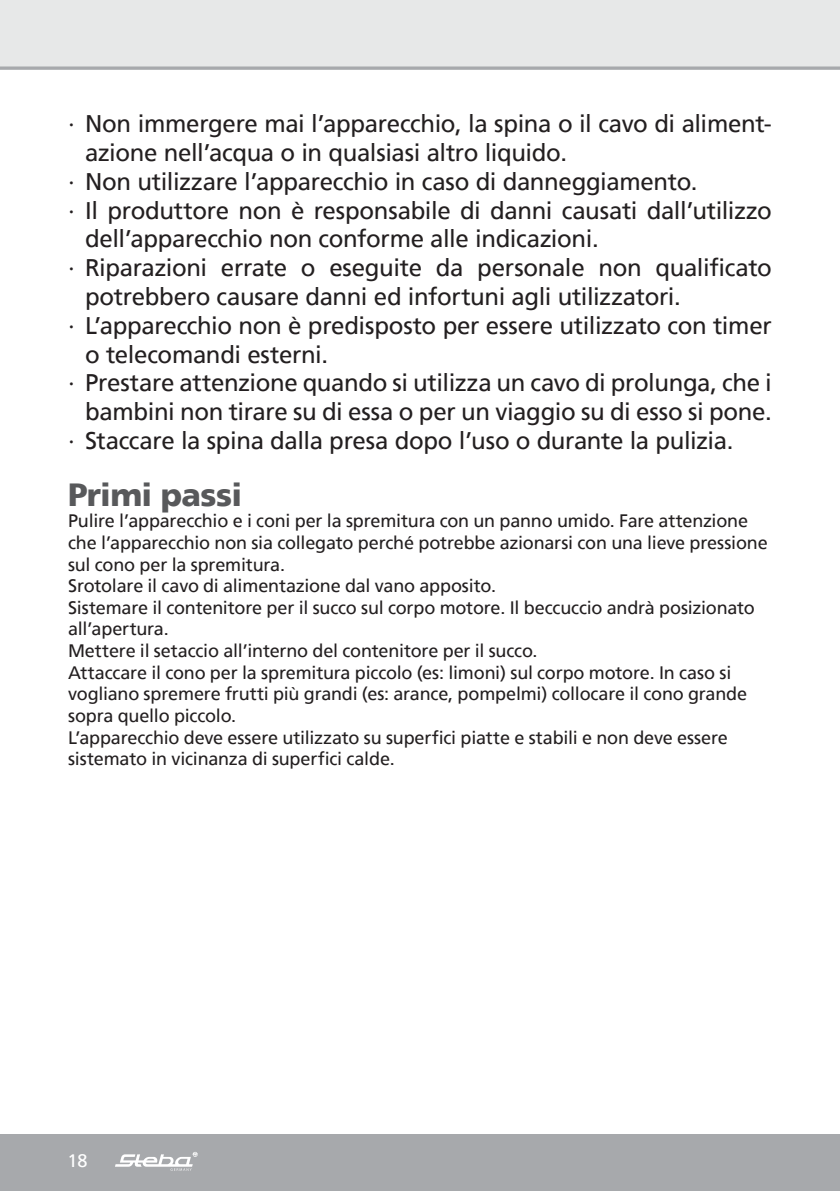
<style>
.page{position:relative;width:840px;height:1191px;background:#fff}
.page>*{position:absolute;margin:0;border:0;box-sizing:border-box;transform-origin:0 0}
.t1{font:900 32px "Frutiger";letter-spacing:-.025em;color:#58595b}
.t2{font:24px "Frutiger";letter-spacing:-.015em;color:#231f20}
.t3{font:18px/21.6px "Frutiger";letter-spacing:-.01em;color:#231f20}
.t4{font:18px "Frutiger";color:#fff}
</style>
<div class="page">
<div style="left:0;top:0;width:839px;height:68px;background:#e7e8e8"></div>
<hr style="left:839px;top:1134px;width:1px;height:57px;background:#a7a9ac">
<div style="left:0;top:1134px;width:839px;height:57px;background:#a7a9ac"></div>
<svg style="left:115px;top:1152px;width:82px;height:18px"></svg>
<svg style="left:0;top:66px;width:839px;height:4px;background:#b2b4b7"></svg>
<h2 class="t2" style="left:68px;top:110px;width:705px">∙ Non immergere mai l’apparecchio, la spina o il cavo di aliment-</h2>
<h2 class="t2" style="left:85px;top:138px;width:483px">azione nell’acqua o in qualsiasi altro liquido.</h2>
<h2 class="t2" style="left:68px;top:167px;width:630px">∙ Non utilizzare l’apparecchio in caso di danneggiamento.</h2>
<h2 class="t2" style="left:68px;top:196px;width:704px">∙ Il produttore non è responsabile di danni causati dall’utilizzo</h2>
<h2 class="t2" style="left:85px;top:225px;width:515px">dell’apparecchio non conforme alle indicazioni.</h2>
<h2 class="t2" style="left:68px;top:254px;width:704px">∙ Riparazioni errate o eseguite da personale non qualificato</h2>
<h2 class="t2" style="left:85px;top:282px;width:597px">potrebbero causare danni ed infortuni agli utilizzatori.</h2>
<h2 class="t2" style="left:68px;top:311px;width:704px">∙ L’apparecchio non è predisposto per essere utilizzato con timer</h2>
<h2 class="t2" style="left:85px;top:340px;width:244px">o telecomandi esterni.</h2>
<h2 class="t2" style="left:68px;top:369px;width:704px">∙ Prestare attenzione quando si utilizza un cavo di prolunga, che i</h2>
<h2 class="t2" style="left:85px;top:398px;width:687px">bambini non tirare su di essa o per un viaggio su di esso si pone.</h2>
<h2 class="t2" style="left:68px;top:426px;width:666px">∙ Staccare la spina dalla presa dopo l’uso o durante la pulizia.</h2>
<h1 class="t1" style="left:68px;top:475px;width:175px">Primi passi</h1>
<p class="t3" style="left:68px;top:510px;width:700px">Pulire l’apparecchio e i coni per la spremitura con un panno umido. Fare attenzione che l’apparecchio non sia collegato perché potrebbe azionarsi con una lieve pressione sul cono per la spremitura.<br>Srotolare il cavo di alimentazione dal vano apposito.<br>Sistemare il contenitore per il succo sul corpo motore. Il beccuccio andrà posizionato all’apertura.<br>Mettere il setaccio all’interno del contenitore per il succo.<br>Attaccare il cono per la spremitura piccolo (es: limoni) sul corpo motore. In caso si vogliano spremere frutti più grandi (es: arance, pompelmi) collocare il cono grande sopra quello piccolo.<br>L’apparecchio deve essere utilizzato su superfici piatte e stabili e non deve essere sistemato in vicinanza di superfici calde.</p>
<p class="t4" style="left:67px;top:1149px;width:22px">18</p>
</div>
